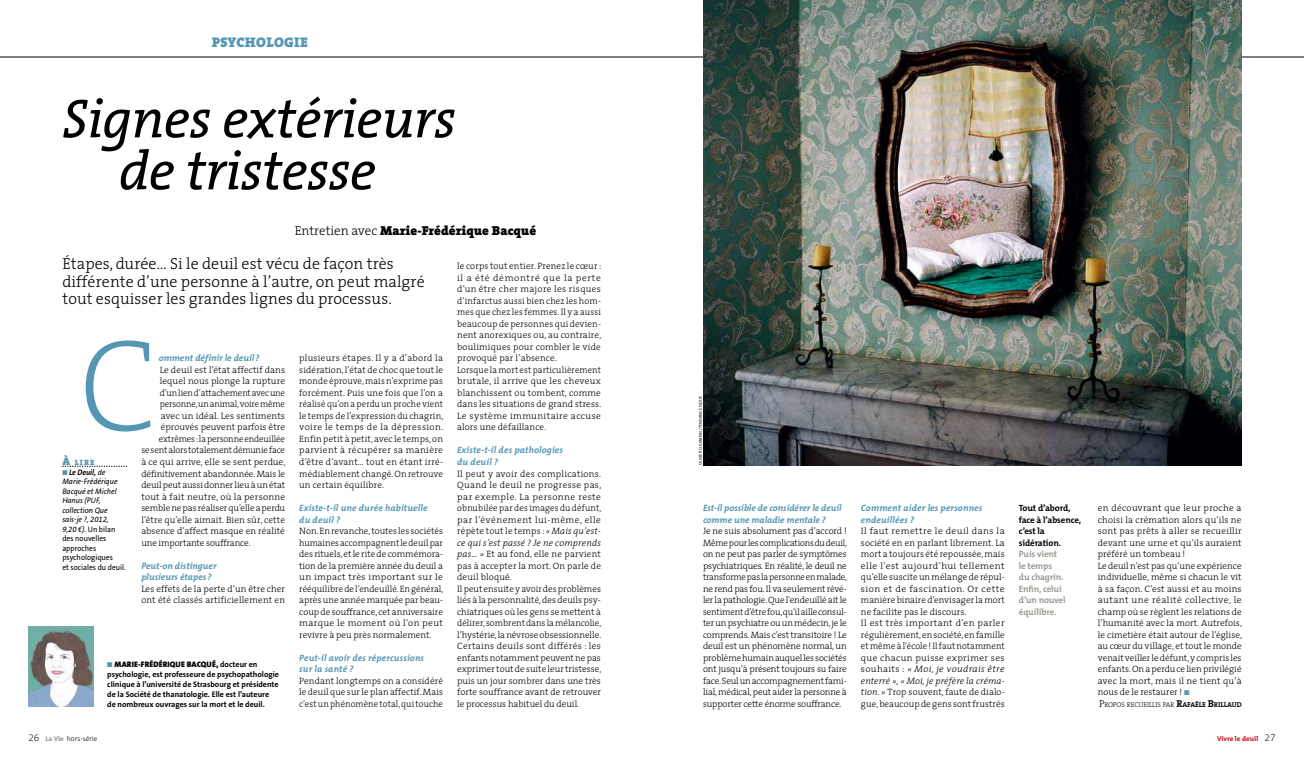
<style>
.page{position:relative;width:1304px;height:766px;background:#fff}
.page>*{position:absolute;margin:0;border:0;box-sizing:border-box;transform-origin:0 0}
.t1{font:200 132.1px "The Serif";color:#5696b5}
.t2{font:italic 55px/52px "The Serif B W5 Plain";letter-spacing:-.01em;color:#000;text-align:center}
.t3{font:300 16px/17.2px "The Serif";letter-spacing:.005em;color:#000}
.t4{font:900 14px "The Serif";letter-spacing:.03em;color:#5696b5}
.t5{font:900 13px "The Serif";color:#000}
.t6{font:300 9.2px/11.5px "The Serif";letter-spacing:.01em;color:#000}
.t7{font:300 9.2px/11.5px "The Serif";letter-spacing:.01em;color:#000;scale:1.04 1}
.t8{font:italic 700 9.2px/11.5px "The Mix B W7";letter-spacing:.015em;color:#5696b5}
.t9{font:300 9.2px "The Serif";letter-spacing:-.01em;color:#000}
.t10{font:italic 700 9.2px/11.5px "The Mix B W7";letter-spacing:-.005em;color:#5696b5}
.t11{font:300 9.2px "The Serif";letter-spacing:-.01em;color:#000;scale:.96 1}
.t12{font:700 9px/11.5px "The Mix B W7";letter-spacing:-.015em;color:#979c93}
.t13{font:700 9px/11.5px "The Mix B W7";letter-spacing:-.015em;color:#000}
.t14{font:700 8px/10px "The Sans B W7";color:#000}
.t15{font:italic 8px/9.5px "The Sans B W5 Plain";color:#000;scale:.95 1}
.t16{font:900 8px "The Sans B W9";letter-spacing:.015em;color:#000}
.t17{font:italic 700 8px "The Sans B W7";color:#000;scale:.95 1}
.t18{font:900 7.7px "The Serif";color:#5696b5}
.t19{font:300 7px "The Serif";letter-spacing:-.015em;color:#000}
.t20{font:300 7px "The Mix B W3";color:#000}
.t21{font:800 7px "The Mix B W8";color:#c9252c}
.t22{font:4px "The Sans B W5 Plain";letter-spacing:.015em;color:#000}
.s1{font-weight:300}
.s2{font-size:11px}
.s3{color:#5696b5}
.s4{font-family:"The Sans B W5 Plain";font-weight:400}
.s5{font-style:normal}
.s6{font-family:"The Mix B W2";font-weight:200;font-size:10px}
.s7{font-family:"The Mix B W8";font-weight:800;color:#979c93}
.s8{font-family:"The Sans B W7";font-weight:700}
.s9{font-style:italic}
.s10{font-size:10px}
.s11{font-weight:700;font-size:10px}
.s12{font-weight:700}
.s13{font-family:"The Mix B W2";font-weight:200;font-size:10px;color:#000}
</style>
<div class="page">
<hr style="left:0;top:57px;width:1304px;height:1px;background:#000">
<img style="left:703px;top:0;width:539px;height:465px">
<svg style="left:62px;top:466px;width:65px;height:1px"></svg>
<img style="left:28px;top:626px;width:66px;height:80px">
<h3 class="t4" style="left:212px;top:34px;width:98px">PSYCHOLOGIE</h3>
<h2 class="t2" style="left:62px;top:93px;width:395px">Signes extérieurs de tristesse</h2>
<h3 class="t5" style="left:295px;top:222px;width:243px"><span class="s1">Entretien avec</span> Marie-Frédérique Bacqué</h3>
<h3 class="t3" style="left:62px;top:255px;width:364px">Étapes, durée… Si le deuil est vécu de façon très différente d’une personne à l’autre, on peut malgré tout esquisser les grandes lignes du processus.</h3>
<h1 class="t1" style="left:79px;top:301px;width:80px">C</h1>
<p class="t8" style="left:159px;top:352px;width:102px">omment définir le deuil ?</p>
<p class="t6" style="left:160px;top:364px;width:127px">Le deuil est l’état affectif dans</p>
<p class="t6" style="left:160px;top:375px;width:127px">lequel nous plonge la rupture</p>
<p class="t11" style="left:160px;top:387px;width:132px">d’un lien d’attachement avec une</p>
<p class="t11" style="left:160px;top:398px;width:132px">personne, un animal, voire même</p>
<p class="t6" style="left:161px;top:410px;width:126px">avec un idéal. Les sentiments</p>
<p class="t6" style="left:161px;top:421px;width:126px">éprouvés peuvent parfois être</p>
<p class="t9" style="left:159px;top:433px;width:128px">extrêmes : la personne endeuillée</p>
<p class="t9" style="left:141px;top:444px;width:145px">se sent alors totalement démunie face</p>
<p class="t6" style="left:141px;top:456px;width:146px">à ce qui arrive, elle se sent perdue,</p>
<p class="t9" style="left:141px;top:467px;width:145px">définitivement abandonnée. Mais le</p>
<p class="t9" style="left:141px;top:479px;width:145px">deuil peut aussi donner lieu à un état</p>
<p class="t6" style="left:141px;top:490px;width:145px">tout à fait neutre, où la personne</p>
<p class="t9" style="left:141px;top:502px;width:145px">semble ne pas réaliser qu’elle a perdu</p>
<p class="t6" style="left:141px;top:513px;width:145px">l’être qu’elle aimait. Bien sûr, cette</p>
<p class="t6" style="left:141px;top:525px;width:145px">absence d’affect masque en réalité</p>
<p class="t9" style="left:141px;top:536px;width:111px">une importante souffrance.</p>
<p class="t8" style="left:141px;top:559px;width:77px">Peut-on distinguer plusieurs étapes ?</p>
<p class="t6" style="left:141px;top:582px;width:145px">Les effets de la perte d’un être cher ont été classés artificiellement en</p>
<p class="t18" style="left:62px;top:457px;width:33px"><span class="s2">À</span> lire</p>
<p class="t17" style="left:62px;top:466px;width:47px"><span class="s3">■</span> Le Deuil, <span class="s4">de</span></p>
<p class="t15" style="left:62px;top:476px;width:68px">Marie-Frédérique<br>Bacqué et Michel<br>Hanus (PUF, collection Que sais-je ?, 2012,<br>9,20 €). <span class="s5">Un bilan des nouvelles approches psychologiques<br>et sociales du deuil.</span></p>
<p class="t20" style="left:28px;top:734px;width:71px"><span class="s6">26</span> <span class="s7">La Vie</span> hors-série</p>
<p class="t16" style="left:107px;top:658px;width:152px"><span class="s3">■</span> MARIE-FRÉDÉRIQUE BACQUÉ, <span class="s8">docteur en</span></p>
<p class="t14" style="left:107px;top:668px;width:173px">psychologie, est professeure de psychopathologie clinique à l’université de Strasbourg et présidente de la Société de thanatologie. Elle est l’auteure de nombreux ouvrages sur la mort et le deuil.</p>
<p class="t6" style="left:299px;top:352px;width:146px;text-align:justify">plusieurs étapes. Il y a d’abord la sidération, l’état de choc que tout le monde éprouve, mais n’exprime pas forcément. Puis une fois que l’on a réalisé qu’on a perdu un proche vient le temps de l’expression du chagrin, voire le temps de la dépression.<br>Enfin petit à petit, avec le temps, on parvient à récupérer sa manière d’être d’avant… tout en étant irré&shy;médiablement changé. On retrouve un certain équilibre.</p>
<p class="t8" style="left:299px;top:502px;width:130px">Existe-t-il une durée habituelle du deuil ?</p>
<p class="t6" style="left:299px;top:525px;width:146px;text-align:justify">Non. En revanche, toutes les sociétés humaines accompagnent le deuil par des rituels, et le rite de commémora&shy;tion de la première année du deuil a un impact très important sur le rééquilibre de l’endeuillé. En général, après une année marquée par beau&shy;coup de souffrance, cet anniversaire marque le moment où l’on peut revivre à peu près normalement.</p>
<p class="t8" style="left:299px;top:651px;width:126px">Peut-il avoir des répercussions sur la santé ?</p>
<p class="t6" style="left:299px;top:674px;width:145px;text-align:justify">Pendant longtemps on a considéré le deuil que sur le plan affectif. Mais c’est un phénomène total, qui touche</p>
<p class="t6" style="left:457px;top:260px;width:146px">le corps tout entier. Prenez le cœur: il a été démontré que la perte d’un être cher majore les risques d’infarctus aussi bien chez les hom&shy;mes que chez les femmes. Il y a aussi beaucoup de personnes qui devien&shy;nent anorexiques ou, au contraire, boulimiques pour combler le vide provoqué par l’absence.<br>Lorsque la mort est particulièrement brutale, il arrive que les cheveux blanchissent ou tombent, comme dans les situations de grand stress.<br>Le système immunitaire accuse alors une défaillance.</p>
<p class="t8" style="left:457px;top:444px;width:107px">Existe-t-il des pathologies du deuil ?</p>
<p class="t6" style="left:457px;top:467px;width:146px">Il peut y avoir des complications.<br>Quand le deuil ne progresse pas, par exemple. La personne reste obnubilée par des images du défunt, par l’événement lui-même, elle répète tout le temps : <span class="s9">« Mais qu’est&shy;ce qui s’est passé ? Je ne comprends pas… »</span> Et au fond, elle ne parvient pas à accepter la mort. On parle de deuil bloqué.<br>Il peut ensuite y avoir des problèmes liés à la personnalité, des deuils psy&shy;chiatriques où les gens se mettent à délirer, sombrent dans la mélancolie, l’hystérie, la névrose obsessionnelle.<br>Certains deuils sont différés : les enfants notamment peuvent ne pas exprimer tout de suite leur tristesse, puis un jour sombrer dans une très forte souffrance avant de retrouver le processus habituel du deuil.</p>
<p class="t22" style="left:698px;top:465px;width:70px;rotate:-90deg">OLIVIER CULMANN / TENDANCE FLOUE</p>
<p class="t10" style="left:703px;top:502px;width:140px">Est-il possible de considérer le deuil comme une maladie mentale ?</p>
<p class="t6" style="left:703px;top:525px;width:146px;text-align:justify">Je ne suis absolument pas d’accord !<br>Même pour les complications du deuil, on ne peut pas parler de symptômes psychiatriques<span class="s9">.</span> En réalité, le deuil ne transforme pas la personne en malade, ne rend pas fou. Il va seulement révé&shy;ler la pathologie. Que l’endeuillé ait le sentiment d’être fou, qu’il aille consul&shy;ter un psychiatre ou un médecin, je le comprends. Mais c’est transitoire ! Le deuil est un phénomène normal, un problème humain auquel les sociétés ont jusqu’à présent toujours su faire face. Seul un accompagnement fami&shy;lial, médical, peut aider la personne à supporter cette énorme souffrance.</p>
<p class="t8" style="left:861px;top:502px;width:123px">Comment aider les personnes endeuillées ?</p>
<p class="t7" style="left:861px;top:525px;width:140px">Il faut remettre le deuil dans la société en en parlant librement. La mort a toujours été repoussée, mais elle l’est aujourd’hui tellement qu’elle suscite un mélange de répul&shy;sion et de fascination. Or cette manière binaire d’envisager la mort ne facilite pas le discours.<br>Il est très important d’en parler régulièrement, en société, en famille et même à l’école ! Il faut notamment que chacun puisse exprimer ses souhaits : <span class="s9">« Moi, je voudrais être enterré », « Moi, je préfère la créma&shy;tion. »</span> Trop souvent, faute de dialo&shy;gue, beaucoup de gens sont frustrés</p>
<p class="t13" style="left:1019px;top:502px;width:64px">Tout d’abord, face à l’absence, c’est la sidération.</p>
<p class="t12" style="left:1019px;top:548px;width:48px">Puis vient le temps<br>du chagrin.<br>Enfin, celui d’un nouvel équilibre.</p>
<p class="t6" style="left:1098px;top:502px;width:146px">en découvrant que leur proche a choisi la crémation alors qu’ils ne sont pas prêts à aller se recueillir devant une urne et qu’ils auraient préféré un tombeau !<br>Le deuil n’est pas qu’une expérience individuelle, même si chacun le vit à sa façon. C’est aussi et au moins autant une réalité collective, le champ où se règlent les relations de l’humanité avec la mort. Autrefois, le cimetière était autour de l’église, au cœur du village, et tout le monde venait veiller le défunt, y compris les enfants. On a perdu ce lien privilégié avec la mort, mais il ne tient qu’à nous de le restaurer ! <span class="s3">■</span></p>
<p class="t19" style="left:1099px;top:699px;width:144px"><span class="s10">P</span>ROPOS RECUEILLIS PAR <span class="s11">R</span><span class="s12">AFAËLE</span> <span class="s11">B</span><span class="s12">RILLAUD</span></p>
<p class="t21" style="left:1217px;top:734px;width:60px">Vivre le deuil <span class="s13">27</span></p>
</div>
